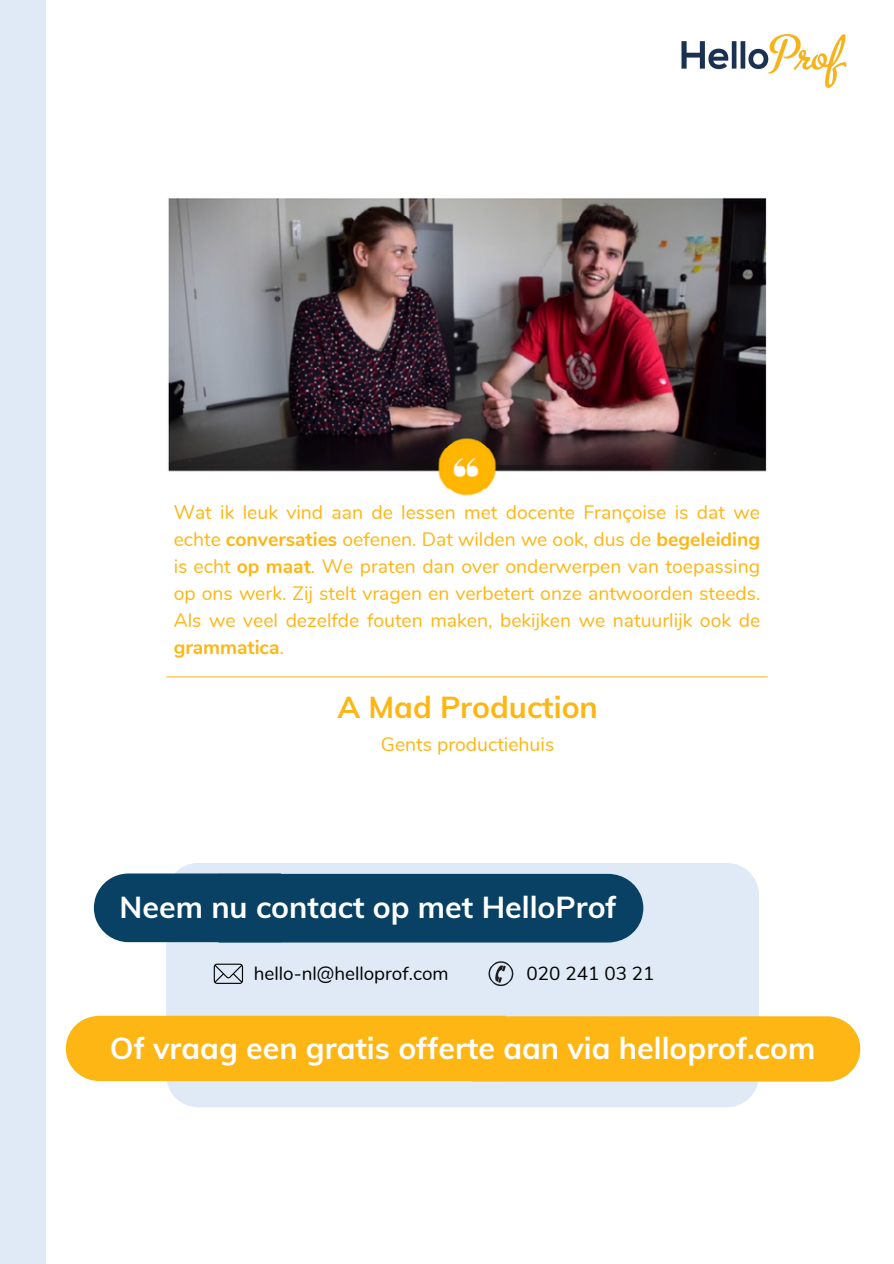
<style>
.page{position:relative;width:894px;height:1264px;background:#fff}
.page>*{position:absolute;margin:0;border:0;box-sizing:border-box;transform-origin:0 0}
.t1{font:700 30.3px "Muli";color:#fff}
.t2{font:700 30.3px "Muli";color:#fdb614}
.t3{font:19.35px/27px "Nunito";color:#fdb614;text-align:justify}
.t4{font:18.9px "Nunito";color:#000}
.s1{font-weight:700}
</style>
<div class="page">
<div style="left:0;top:0;width:45px;height:1263px;background:#dfeaf6"></div>
<img style="left:681px;top:34px;width:166px;height:54px">
<div style="left:166px;top:862px;width:592px;height:245px;background:#dfeaf6;border-radius:32px"></div>
<svg style="left:214px;top:963px;width:29px;height:20px"></svg>
<svg style="left:488px;top:961px;width:26px;height:26px"></svg>
<div style="left:94px;top:873px;width:549px;height:69px;background:#084164"></div>
<div style="left:66px;top:1015px;width:794px;height:66px;background:#fdb614"></div>
<img style="left:168px;top:198px;width:599px;height:298px">
<hr style="left:167px;top:676px;width:600px;height:1px;background:#fdb614">
<p class="t3" style="left:174px;top:499px;width:588px">Wat ik leuk vind aan de lessen met docente Françoise is dat we echte <span class="s1">conversaties</span> oefenen. Dat wilden we ook, dus de <span class="s1">begeleiding </span>is echt <span class="s1">op maat</span>. We praten dan over onderwerpen van toepassing op ons werk. Zij stelt vragen en verbetert onze antwoorden steeds.<br>Als we veel dezelfde fouten maken, bekijken we natuurlijk ook de <span class="s1">grammatica</span>.</p>
<p class="t2" style="left:337px;top:688px;width:262px">A Mad Production</p>
<p class="t3" style="left:381px;top:731px;width:175px">Gents productiehuis</p>
<p class="t1" style="left:120px;top:887px;width:498px">Neem nu contact op met HelloProf</p>
<p class="t4" style="left:254px;top:960px;width:196px">hello-nl@helloprof.com</p>
<p class="t4" style="left:526px;top:960px;width:129px">020 241 03 21</p>
<p class="t1" style="left:110px;top:1028px;width:706px">Of vraag een gratis offerte aan via helloprof.com</p>
</div>
